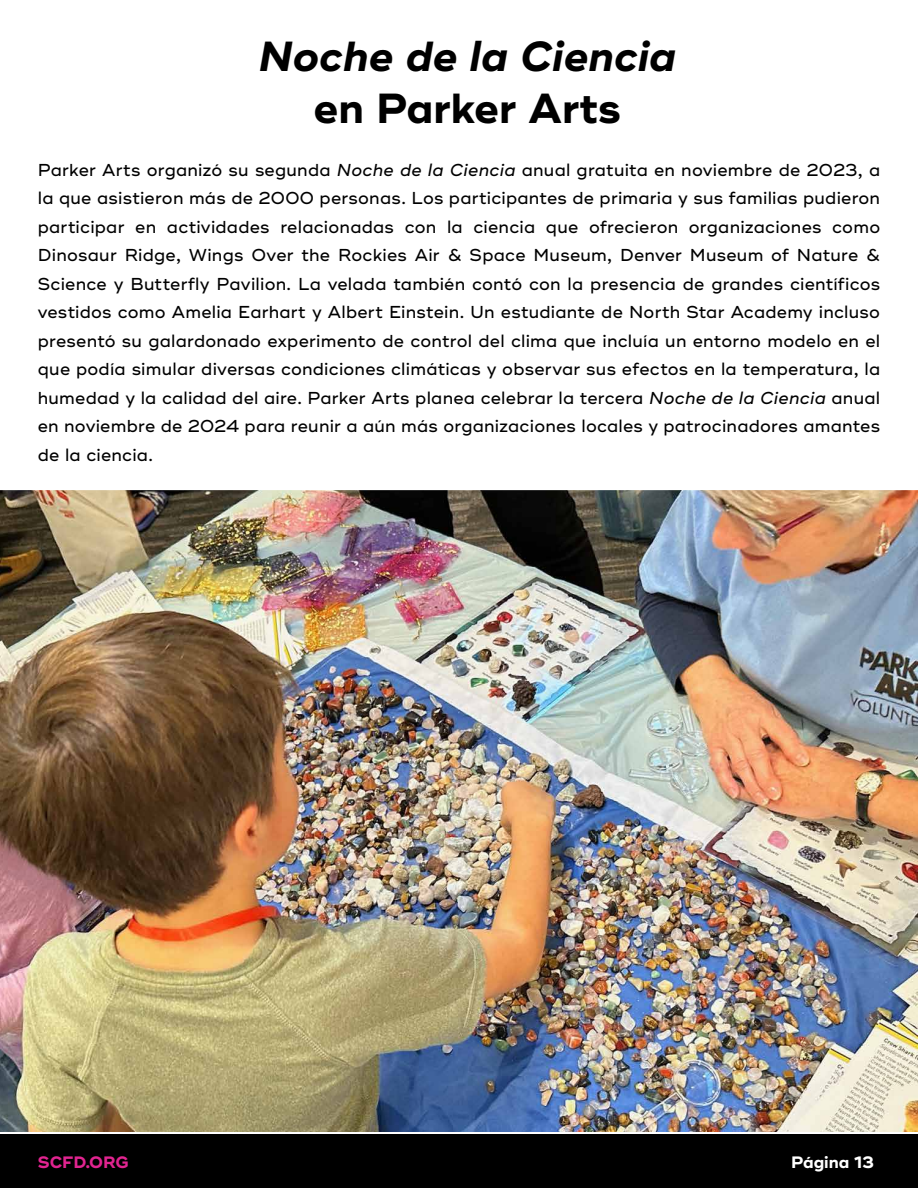
<style>
.page{position:relative;width:918px;height:1188px;background:#fff}
.page>*{position:absolute;margin:0;border:0;box-sizing:border-box;transform-origin:0 0}
.t1{font:italic 700 42px "Ridley Grotesk";color:#000}
.t2{font:700 42px "Ridley Grotesk";color:#000}
.t3{font:500 17.25px/28.5px "Ridley Grotesk";letter-spacing:.01em;color:#000;text-align:justify}
.t4{font:700 16.5px "Ridley Grotesk";color:#fff}
.t5{font:700 16.5px "Ridley Grotesk";color:#e12490}
.s1{font-style:italic}
</style>
<div class="page">
<div style="left:0;top:1134px;width:918px;height:54px;background:#000"></div>
<img style="left:0;top:490px;width:918px;height:642px">
<h1 class="t1" style="left:259px;top:32px;width:419px">Noche de la Ciencia</h1>
<h1 class="t2" style="left:314px;top:83px;width:309px">en Parker Arts</h1>
<p class="t3" style="left:38px;top:156px;width:844px">Parker Arts organizó su segunda <span class="s1">Noche de la Ciencia</span> anual gratuita en noviembre de 2023, a la que asistieron más de 2000 personas. Los participantes de primaria y sus familias pudieron participar en actividades relacionadas con la ciencia que ofrecieron organizaciones como Dinosaur Ridge, Wings Over the Rockies Air &amp; Space Museum, Denver Museum of Nature &amp; Science y Butterfly Pavilion. La velada también contó con la presencia de grandes científicos vestidos como Amelia Earhart y Albert Einstein. Un estudiante de North Star Academy incluso presentó su galardonado experimento de control del clima que incluía un entorno modelo en el que podía simular diversas condiciones climáticas y observar sus efectos en la temperatura, la humedad y la calidad del aire. Parker Arts planea celebrar la tercera <span class="s1">Noche de la Ciencia</span> anual en noviembre de 2024 para reunir a aún más organizaciones locales y patrocinadores amantes de la ciencia.</p>
<p class="t5" style="left:38px;top:1152px;width:93px">SCFD.ORG</p>
<p class="t4" style="left:791px;top:1152px;width:84px">Página 13</p>
</div>
